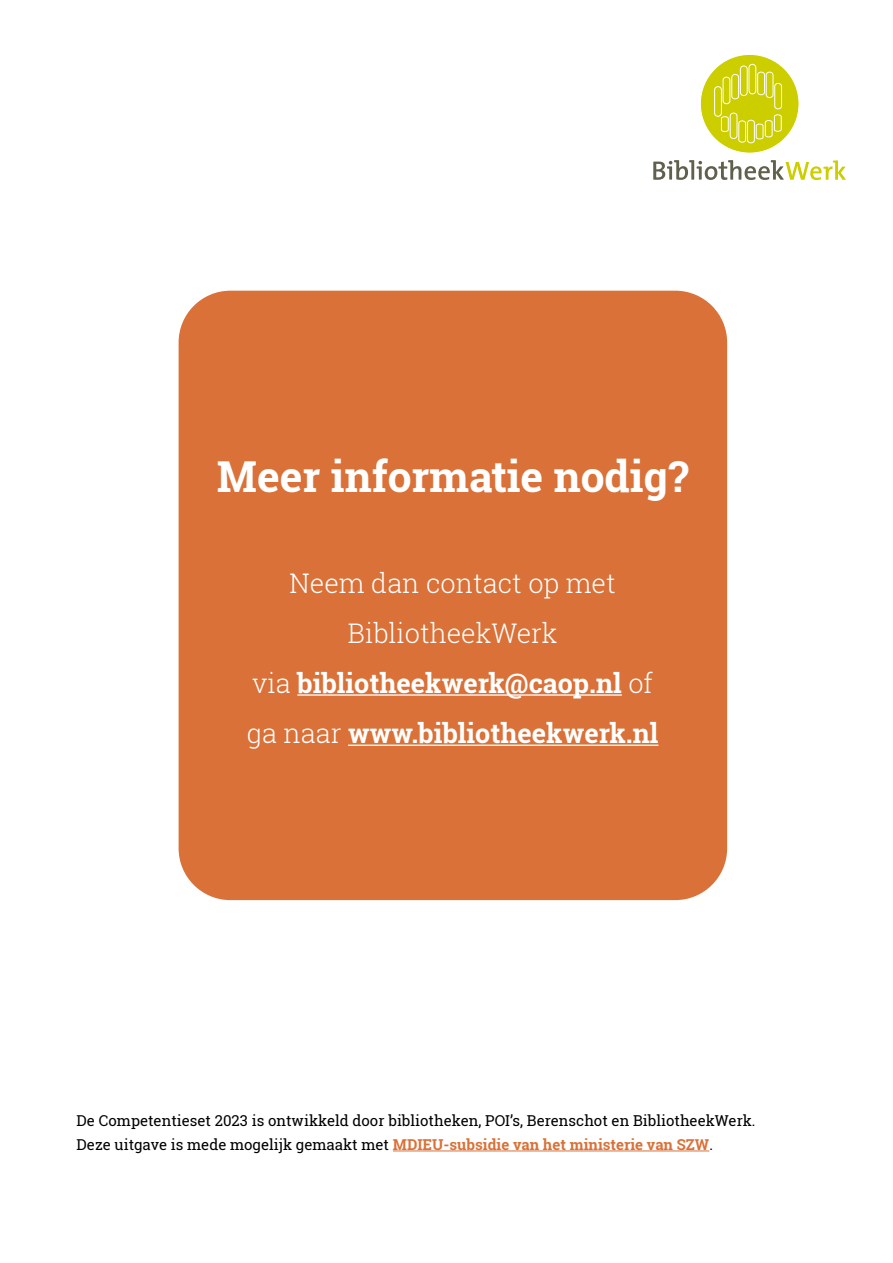
<style>
.page{position:relative;width:893px;height:1263px;background:#fff}
.page>*{position:absolute;margin:0;border:0;box-sizing:border-box;transform-origin:0 0}
.t1{font:700 42.6px "Roboto Slab";color:#fff}
.t2{font:300 27px/50.2px "Roboto Slab";color:#fff;text-align:center}
.t3{font:15px "Roboto Slab";color:#000}
.s1{font-weight:700}
.s2{font-weight:700;color:#d97138}
</style>
<div class="page">
<div style="left:179px;top:291px;width:548px;height:609px;background:#d97138;border-radius:52px"></div>
<hr style="left:297px;top:694px;width:325px;height:2px;background:#fff">
<hr style="left:348px;top:744px;width:310px;height:2px;background:#fff">
<div style="left:700px;top:54px;width:99px;height:99px;background:#cdce00;border-radius:50%"></div>
<svg style="left:653px;top:160px;width:193px;height:20px"></svg>
<div style="left:714px;top:86px;width:8px;height:31px;border:1px solid #fff;border-radius:3px"></div>
<div style="left:723px;top:77px;width:7px;height:27px;border:1px solid #fff;border-radius:3px"></div>
<div style="left:731px;top:74px;width:8px;height:25px;border:1px solid #fff;border-radius:3px"></div>
<div style="left:740px;top:66px;width:8px;height:30px;border:1px solid #fff;border-radius:3px"></div>
<div style="left:774px;top:83px;width:8px;height:26px;border:1px solid #fff;border-radius:3px"></div>
<div style="left:766px;top:72px;width:7px;height:26px;border:1px solid #fff;border-radius:3px"></div>
<svg style="left:757px;top:71px;width:8px;height:25px"></svg>
<div style="left:749px;top:64px;width:7px;height:30px;border:1px solid #fff;border-radius:3px"></div>
<svg style="left:721px;top:116px;width:8px;height:16px"></svg>
<div style="left:730px;top:113px;width:7px;height:26px;border:1px solid #fff;border-radius:3px"></div>
<svg style="left:738px;top:114px;width:44px;height:30px"></svg>
<hr style="left:393px;top:1150px;width:316px;height:1px;background:#d97138">
<p class="t1" style="left:217px;top:448px;width:473px">Meer informatie nodig?</p>
<p class="t2" style="left:247px;top:557px;width:413px">Neem dan contact op met<br>BibliotheekWerk<br>via <span class="s1">bibliotheekwerk@caop.nl</span> of ga naar <span class="s1">www.bibliotheekwerk.nl</span></p>
<p class="t3" style="left:77px;top:1110px;width:678px">De Competentieset 2023 is ontwikkeld door bibliotheken, POI’s, Berenschot en BibliotheekWerk.</p>
<p class="t3" style="left:77px;top:1134px;width:636px">Deze uitgave is mede mogelijk gemaakt met <span class="s2">MDIEU-subsidie van het ministerie van SZW</span>.</p>
</div>
